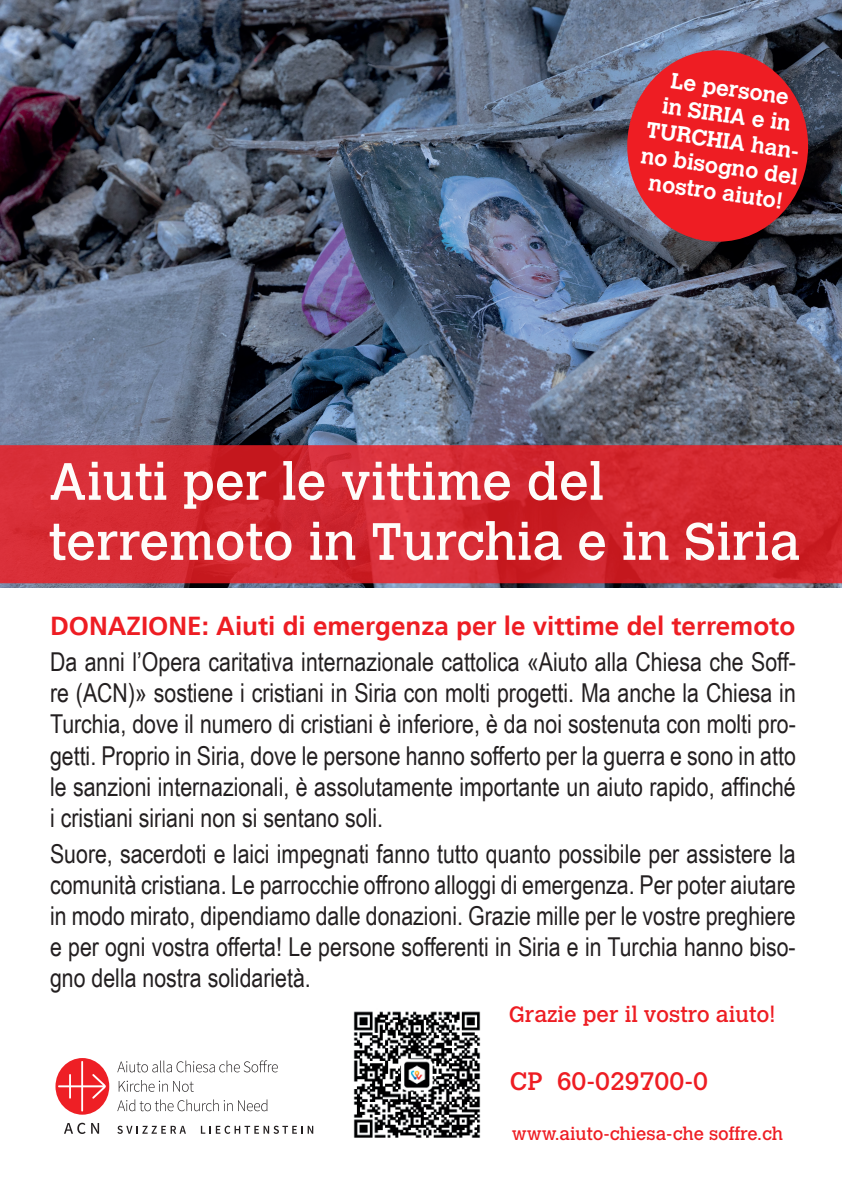
<style>
.page{position:relative;width:842px;height:1191px;background:#fff}
.page>*{position:absolute;margin:0;border:0;box-sizing:border-box;transform-origin:0 0}
.t1{font:52px/60px "Calvert";color:#fefcfa}
.t2{font:26px/31.2px "Arial Narrow";color:#231f20;text-align:justify}
.t3{font:700 26px "Frutiger LT";color:#ee1d23}
.t4{font:25px "Calvert";color:#ee1d23}
.t5{font:700 22px/26px "Calvert";color:#fff;text-align:center}
.t6{font:22px "Calvert";color:#ee1d23}
.t7{font:18px "Calvert";color:#ee1d23}
</style>
<div class="page">
<img style="left:0;top:0;width:842px;height:588px">
<svg style="left:0;top:445px;width:842px;height:138px;background:#d22830"></svg>
<div style="left:55px;top:1058px;width:54px;height:56px;background:#ee1f25;border-radius:50%"></div>
<svg style="left:58px;top:1061px;width:48px;height:50px"></svg>
<svg style="left:64px;top:1122px;width:35px;height:12px"></svg>
<svg style="left:117px;top:1060px;width:161px;height:12px"></svg>
<svg style="left:119px;top:1080px;width:75px;height:11px"></svg>
<svg style="left:117px;top:1099px;width:150px;height:12px"></svg>
<svg style="left:117px;top:1125px;width:69px;height:8px"></svg>
<svg style="left:201px;top:1125px;width:112px;height:8px"></svg>
<div style="left:627px;top:50px;width:181px;height:192px;background:#ee1d23;border-radius:50%"></div>
<img style="left:353px;top:1011px;width:128px;height:127px">
<p class="t5" style="left:654px;top:64px;width:159px;rotate:8deg">Le persone<br>in SIRIA e in<br>TURCHIA han&shy;no bisogno del nostro aiuto!</p>
<h1 class="t1" style="left:49px;top:452px;width:753px">Aiuti per le vittime del terremoto in Turchia e in Siria</h1>
<p class="t3" style="left:50px;top:611px;width:747px">DONAZIONE: Aiuti di emergenza per le vittime del terremoto</p>
<p class="t2" style="left:50px;top:645px;width:747px">Da anni l’Opera caritativa internazionale cattolica «Aiuto alla Chiesa che Soff&shy;re (ACN)» sostiene i cristiani in Siria con molti progetti. Ma anche la Chiesa in Turchia, dove il numero di cristiani è inferiore, è da noi sostenuta con molti pro&shy;getti. Proprio in Siria, dove le persone hanno sofferto per la guerra e sono in atto le sanzioni internazionali, è assolutamente importante un aiuto rapido, affinché i cristiani siriani non si sentano soli.</p>
<p class="t2" style="left:50px;top:836px;width:747px">Suore, sacerdoti e laici impegnati fanno tutto quanto possibile per assistere la comunità cristiana. Le parrocchie offrono alloggi di emergenza. Per poter aiutare in modo mirato, dipendiamo dalle donazioni. Grazie mille per le vostre preghiere e per ogni vostra offerta! Le persone sofferenti in Siria e in Turchia hanno biso&shy;gno della nostra solidarietà.</p>
<p class="t6" style="left:509px;top:1001px;width:268px">Grazie per il vostro aiuto!</p>
<p class="t4" style="left:510px;top:1066px;width:200px">CP 60-029700-0</p>
<p class="t7" style="left:512px;top:1123px;width:273px">www.aiuto-chiesa-che soffre.ch</p>
</div>
